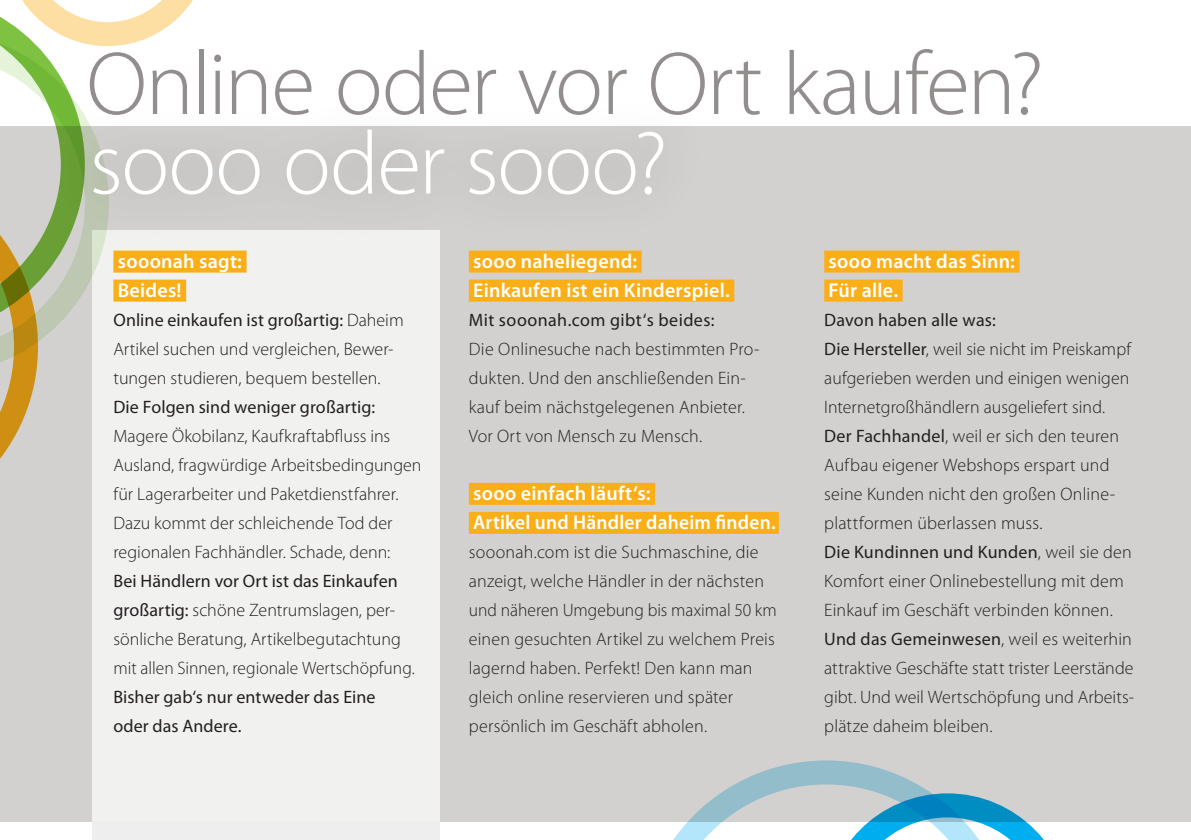
<style>
.page{position:relative;width:1191px;height:840px;background:#fff}
.page>*{position:absolute;margin:0;border:0;box-sizing:border-box;transform-origin:0 0}
.t1{font:300 90px "Myriad Pro";letter-spacing:-.02em;color:#918e8d}
.t2{font:300 90px "Myriad Pro";letter-spacing:-.01em;color:#fff}
.t3{font:600 20px "Myriad Pro";letter-spacing:.015em;color:#fff}
.t4{font:300 18px/29px "Myriad Pro";letter-spacing:.005em;color:#231f20}
.t5{font:18px "Myriad Pro";letter-spacing:.005em;color:#231f20}
.s1{font-weight:400}
</style>
<div class="page">
<div style="left:0;top:126px;width:1191px;height:695px;background:#d3d1d0"></div>
<div style="left:92px;top:230px;width:347px;height:609px;background:#f1f1f0"></div>
<svg style="left:639px;top:760px;width:432px;height:79px"></svg>
<div style="left:113px;top:250px;width:134px;height:22px;background:#faaf18"></div>
<div style="left:469px;top:250px;width:172px;height:22px;background:#faaf18"></div>
<div style="left:469px;top:279px;width:265px;height:22px;background:#faaf18"></div>
<div style="left:469px;top:482px;width:186px;height:22px;background:#faaf18"></div>
<div style="left:469px;top:511px;width:310px;height:22px;background:#faaf18"></div>
<div style="left:824px;top:250px;width:195px;height:22px;background:#faaf18"></div>
<div style="left:824px;top:279px;width:78px;height:22px;background:#faaf18"></div>
<div style="left:46px;top:83px;width:666px;height:162px;background:#231f20;opacity:.33"></div>
<svg style="left:0;top:0;width:211px;height:459px"></svg>
<p class="t1" style="left:86px;top:34px;width:959px">Online oder vor Ort kaufen?</p>
<p class="t2" style="left:89px;top:114px;width:580px">sooo oder sooo?</p>
<p class="t3" style="left:118px;top:248px;width:126px">sooonah sagt:</p>
<p class="t3" style="left:118px;top:277px;width:65px">Beides!</p>
<p class="t4" style="left:113px;top:305px;width:292px"><span class="s1">Online einkaufen ist großartig:</span> Daheim<br>Artikel suchen und vergleichen, Bewer-</p>
<p class="t4" style="left:113px;top:363px;width:310px">tungen studieren, bequem bestellen.<br><span class="s1">Die Folgen sind weniger großartig:<br></span>Magere Ökobilanz, Kaufkraftabfluss ins Ausland, fragwürdige Arbeitsbedingungen für Lagerarbeiter und Paketdienstfahrer.</p>
<p class="t4" style="left:113px;top:508px;width:303px">Dazu kommt der schleichende Tod der regionalen Fachhändler. Schade, denn:<br><span class="s1">Bei Händlern vor Ort ist das Einkaufen großartig:</span> schöne Zentrumslagen, per&shy;sönliche Beratung, Artikelbegutachtung mit allen Sinnen, regionale Wertschöpfung.<br><span class="s1">Bisher gab‘s nur entweder das Eine</span></p>
<p class="t5" style="left:113px;top:714px;width:130px">oder das Andere.</p>
<p class="t3" style="left:473px;top:248px;width:165px">sooo naheliegend:</p>
<p class="t3" style="left:473px;top:277px;width:258px">Einkaufen ist ein Kinderspiel.</p>
<p class="t4" style="left:469px;top:305px;width:292px"><span class="s1">Mit sooonah.com gibt‘s beides:<br></span>Die Onlinesuche nach bestimmten Pro&shy;dukten. Und den anschließenden Ein&shy;kauf beim nächstgelegenen Anbieter.<br>Vor Ort von Mensch zu Mensch.</p>
<p class="t3" style="left:473px;top:480px;width:179px">sooo einfach läuft‘s:</p>
<p class="t3" style="left:473px;top:509px;width:304px">Artikel und Händler daheim finden.</p>
<p class="t4" style="left:469px;top:537px;width:310px">sooonah.com ist die Suchmaschine, die anzeigt, welche Händler in der nächsten und näheren Umgebung bis maximal 50 km einen gesuchten Artikel zu welchem Preis lagernd haben. Perfekt! Den kann man gleich online reservieren und später persönlich im Geschäft abholen.</p>
<p class="t3" style="left:828px;top:248px;width:188px">sooo macht das Sinn:</p>
<p class="t3" style="left:828px;top:277px;width:71px">Für alle.</p>
<p class="t4" style="left:824px;top:305px;width:309px"><span class="s1">Davon haben alle was:<br>Die Hersteller</span>, weil sie nicht im Preiskampf aufgerieben werden und einigen wenigen Internetgroßhändlern ausgeliefert sind.<br><span class="s1">Der Fachhandel</span>, weil er sich den teuren Aufbau eigener Webshops erspart und seine Kunden nicht den großen Online&shy;plattformen überlassen muss.<br><span class="s1">Die Kundinnen und Kunden</span>, weil sie den Komfort einer Onlinebestellung mit dem Einkauf im Geschäft verbinden können.</p>
<p class="t4" style="left:824px;top:624px;width:311px"><span class="s1">Und das Gemeinwesen</span>, weil es weiterhin attraktive Geschäfte statt trister Leerstände gibt. Und weil Wertschöpfung und Arbeits&shy;plätze daheim bleiben.</p>
</div>
